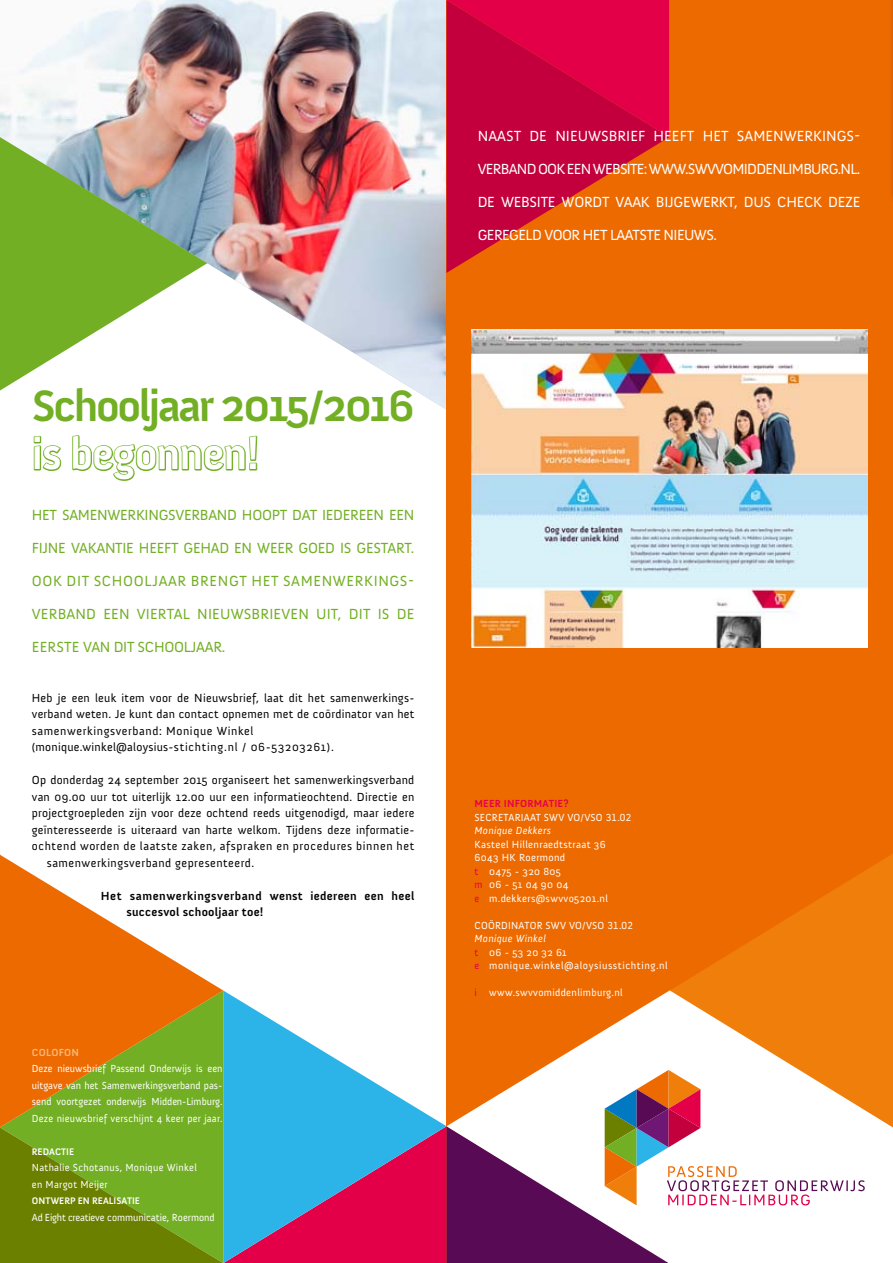
<style>
.page{position:relative;width:893px;height:1263px;background:#fff}
.page>*{position:absolute;margin:0;border:0;box-sizing:border-box;transform-origin:0 0}
.t1{font:700 45px "Anivers";letter-spacing:-.055em;color:#72af24}
.t2{font:700 45px "Anivers";letter-spacing:-.02em;color:#fff;scale:.96 1}
.t3{font:15px "Anivers";letter-spacing:-.02em;color:#72af24}
.t4{font:15px "Anivers";letter-spacing:-.04em;color:#fff}
.t5{font:15px "Anivers";letter-spacing:.01em;color:#72af24}
.t6{font:15px "Anivers";letter-spacing:-.02em;color:#fff}
.t7{font:15px "Anivers";color:#fff}
.t8{font:15px "Anivers";letter-spacing:.04em;color:#72af24}
.t9{font:12px/16.5px "Anivers";letter-spacing:.02em;color:#000}
.t10{font:700 12px/16.5px "Anivers";letter-spacing:.02em;color:#000}
.t11{font:10.5px/13.5px "Anivers";letter-spacing:.02em;color:#fff}
.t12{font:700 10.5px "Anivers";letter-spacing:.02em;color:#e40049}
.t13{font:italic 10.5px "Anivers";letter-spacing:.03em;color:#fff}
.t14{font:700 10.5px "Anivers";letter-spacing:.02em;color:#f9b87b}
.t15{font:700 9.75px "Anivers";color:#fff}
.s1{color:#e40049}
.s2{font-style:italic}
</style>
<div class="page">
<img style="left:0;top:0;width:446px;height:409px">
<svg style="left:0;top:137px;width:207px;height:254px"></svg>
<div style="left:446px;top:0;width:447px;height:1263px;background:#ed6a00"></div>
<svg style="left:446px;top:0;width:223px;height:273px"></svg>
<hr style="left:446px;top:0;width:62px;height:1px;background:#e40049">
<svg style="left:672px;top:854px;width:221px;height:136px;fill:#ef7d0a"></svg>
<svg style="left:0;top:855px;width:223px;height:215px;fill:#ed6a00"></svg>
<svg style="left:223px;top:990px;width:131px;height:80px"></svg>
<svg style="left:539px;top:990px;width:354px;height:273px"></svg>
<svg style="left:0;top:1070px;width:865px;height:193px;background:#a5a08f"></svg>
<hr style="left:889px;top:0;width:4px;height:339px;background:#000;opacity:.4">
<img style="left:472px;top:330px;width:395px;height:318px">
<svg style="left:33px;top:435px;width:29px;height:37px"></svg>
<svg style="left:72px;top:435px;width:186px;height:46px"></svg>
<h1 class="t1" style="left:32px;top:382px;width:384px">Schooljaar 2015/2016</h1>
<h1 class="t2" style="left:32px;top:430px;width:239px">is begonnen!</h1>
<p class="t3" style="left:32px;top:507px;width:384px">Het samenwerkingsverband hoopt dat iedereen een</p>
<p class="t3" style="left:32px;top:540px;width:384px">fijne vakantie h eeft gehad en weer goed is gestart.</p>
<p class="t8" style="left:32px;top:573px;width:384px">Ook dit sch ooljaar brengt h et samenwerkings-</p>
<p class="t5" style="left:32px;top:606px;width:384px">verband een viertal N ieuwsbrieven uit, dit is de</p>
<p class="t3" style="left:32px;top:639px;width:195px">eerste van dit sch ooljaar.</p>
<p class="t9" style="left:32px;top:690px;width:384px">Heb je een leuk item voor de N ieuwsbrief, laat dit het samenwerkings&shy;verband weten. Je kunt dan contact opnemen met de coördinator van het samenwerkingsverband: M onique Winkel (monique.winkel@aloysius-stichting.nl / 06-53203261).</p>
<p class="t9" style="left:32px;top:772px;width:384px">Op donderdag 24 september 2015 organiseert het samenwerkingsverband</p>
<p class="t9" style="left:32px;top:789px;width:384px">van 09.00 uur tot uiterlijk 12.00 uur een informatieochtend. D irectie en</p>
<p class="t9" style="left:32px;top:805px;width:384px">projectgroepleden zijn voor deze ochtend reeds uitgenodigd, maar iedere</p>
<p class="t9" style="left:32px;top:822px;width:384px">geïnteresseerde is uiteraard van harte welkom. Tijdens deze informatie-</p>
<p class="t9" style="left:32px;top:838px;width:384px">ochtend worden de laatste zaken, afspraken en procedures binnen het</p>
<p class="t9" style="left:47px;top:855px;width:209px">samenwerkingsverband gepresenteerd.</p>
<p class="t10" style="left:126px;top:888px;width:289px;text-indent:-26px">Het samenwerkingsverband wenst iedereen een heel succesvol schooljaar toe!</p>
<p class="t14" style="left:32px;top:1046px;width:48px">COLOFON</p>
<p class="t11" style="left:32px;top:1061px;width:192px;line-height:16.5px;text-align:justify">Deze nieuwsbrief Passend Onderwijs is een uitgave van het Samenwerkingsverband pas&shy;send voortgezet onderwijs M idden-Limburg.<br>Deze nieuwsbrief verschijnt 4 keer per jaar.</p>
<p class="t15" style="left:32px;top:1146px;width:44px">REDACTIE</p>
<p class="t11" style="left:32px;top:1160px;width:167px;line-height:16.5px">Nathalie Schotanus, M onique Winkel en M argot M eijer</p>
<p class="t15" style="left:32px;top:1196px;width:110px">ONTWERP EN REALISATIE</p>
<p class="t11" style="left:32px;top:1211px;width:184px">Ad Eight creatieve communicatie, Roermond</p>
<p class="t7" style="left:478px;top:128px;width:384px">Naast de N ieuwsbrief h eeft h et samenwerkings-</p>
<p class="t4" style="left:478px;top:161px;width:384px">verband ook een website: www.swvvomiddenlimburg.nl.</p>
<p class="t6" style="left:478px;top:194px;width:384px">D e website wordt vaak bijgewerkt, dus ch eck deze</p>
<p class="t4" style="left:478px;top:227px;width:241px">geregeld voor h et laatste nieuws.</p>
<p class="t12" style="left:475px;top:798px;width:95px">MEER INFORMATIE?</p>
<p class="t11" style="left:475px;top:811px;width:77px">Secretariaat SWV</p>
<p class="t11" style="left:567px;top:811px;width:24px">VO/VSO</p>
<p class="t11" style="left:606px;top:811px;width:27px">31.02</p>
<p class="t13" style="left:475px;top:825px;width:78px">Monique Dekkers</p>
<p class="t11" style="left:475px;top:838px;width:135px">Kasteel Hillenraedtstraat 36<br>6043 HK Roermond<br><span class="s1">t</span> 0475 - 320 805<br><span class="s1">m</span> 06 - 51 04 90 04<br><span class="s1">e</span> m.dekkers@swvvo5201.nl</p>
<p class="t11" style="left:475px;top:919px;width:79px">Coördinator SWV</p>
<p class="t11" style="left:569px;top:919px;width:24px">VO/VSO</p>
<p class="t11" style="left:607px;top:919px;width:27px">31.02</p>
<p class="t11" style="left:475px;top:932px;width:195px"><span class="s2">Monique Winkel<br></span><span class="s1">t</span> 06 - 53 20 32 61<br><span class="s1">e</span> monique.winkel@aloysiusstichting.nl</p>
<p class="t11" style="left:475px;top:986px;width:150px"><span class="s1">i</span> www.swvvomiddenlimburg.nl</p>
</div>
